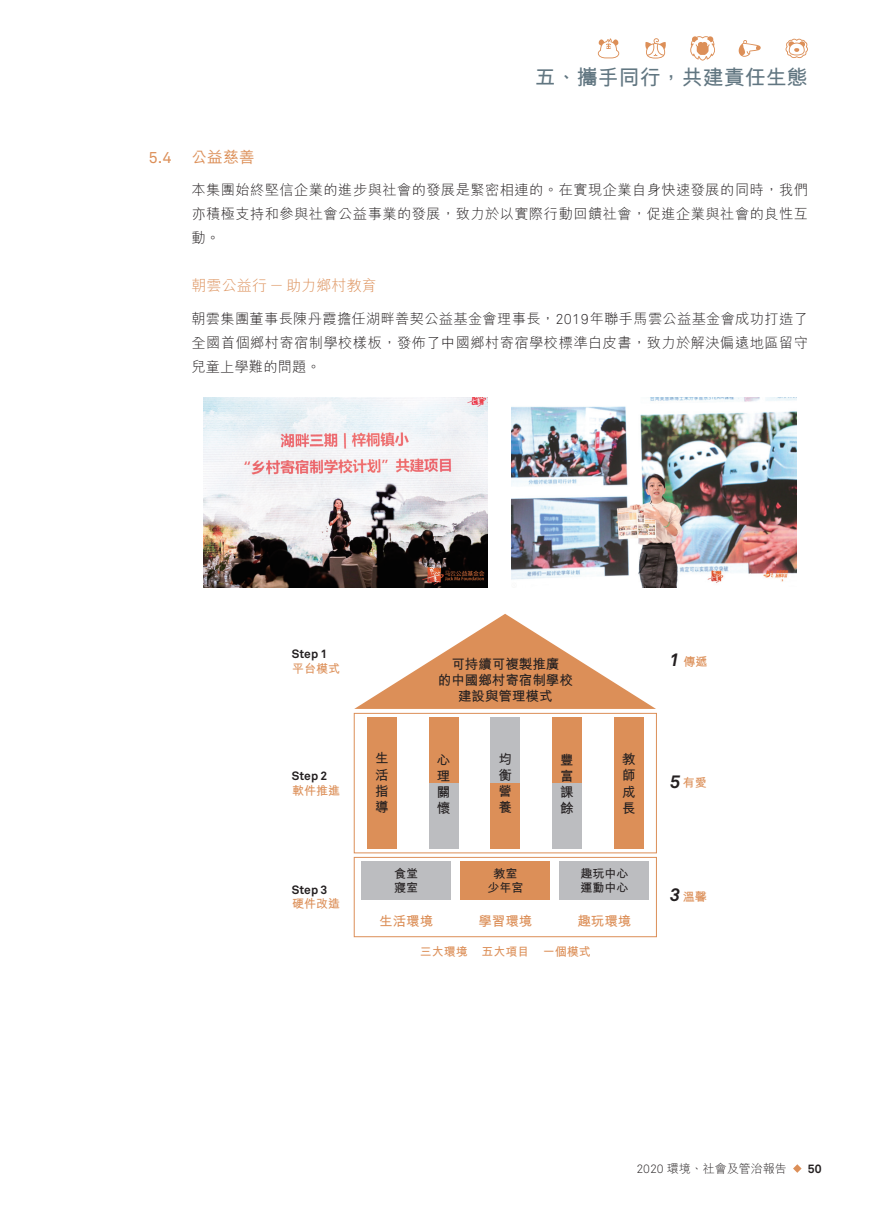
<style>
.page{position:relative;width:893px;height:1212px;background:#fff}
.page>*{position:absolute;margin:0;border:0;box-sizing:border-box;transform-origin:0 0}
.t1{font:700 21px "M Hei HK";color:#617681}
.t2{font:italic 700 18px "Akkurat Pro";color:#231f20}
.t3{font:500 15.75px "M Hei HK";color:#dc8f58}
.t4{font:15.75px "Akkurat Pro";color:#dc8f58}
.t5{font:300 15px "M Hei HK";letter-spacing:.01em;color:#dc8f58}
.t6{font:300 14.25px/24px "M Hei HK";letter-spacing:.03em;color:#231f20;text-align:justify}
.t7{font:13.5px/16.2px "M Hei HK Bold E Ten B5 H";color:#231f20;text-align:justify}
.t8{font:13.5px "M Hei HK Bold E Ten B5 H";color:#dc8f58}
.t9{font:12px "M Hei HK Bold E Ten B5 H";color:#dc8f58}
.t10{font:700 12px "Akkurat Pro";color:#231f20}
.t11{font:12px/14.4px "M Hei HK Bold E Ten B5 H";color:#231f20}
.t12{font:300 12px "M Hei HK";color:#231f20}
.s1{font-family:"Akkurat Light Pro";font-weight:400}
.s2{font-family:"Akkurat Pro";font-weight:700;font-style:italic;font-size:18px;color:#231f20}
</style>
<div class="page">
<svg style="left:598px;top:38px;width:21px;height:20px"></svg>
<svg style="left:690px;top:36px;width:25px;height:25px"></svg>
<svg style="left:739px;top:40px;width:22px;height:17px"></svg>
<svg style="left:785px;top:39px;width:23px;height:19px"></svg>
<svg style="left:645px;top:38px;width:21px;height:21px"></svg>
<svg style="left:793px;top:1164px;width:9px;height:9px"></svg>
<img style="left:203px;top:397px;width:285px;height:190px">
<img style="left:511px;top:397px;width:285px;height:190px">
<svg style="left:354px;top:614px;width:302px;height:95px"></svg>
<svg style="left:353px;top:713px;width:304px;height:224px"></svg>
<div style="left:367px;top:717px;width:30px;height:132px;background:#dc8f58"></div>
<div style="left:429px;top:717px;width:29px;height:66px;background:#dc8f58"></div>
<div style="left:490px;top:717px;width:30px;height:66px;background:#bcbdc0"></div>
<div style="left:614px;top:717px;width:30px;height:132px;background:#dc8f58"></div>
<div style="left:552px;top:717px;width:30px;height:66px;background:#dc8f58"></div>
<div style="left:429px;top:783px;width:29px;height:66px;background:#bcbdc0"></div>
<div style="left:490px;top:783px;width:30px;height:66px;background:#dc8f58"></div>
<div style="left:552px;top:783px;width:30px;height:66px;background:#bcbdc0"></div>
<div style="left:362px;top:861px;width:89px;height:38px;background:#bcbdc0"></div>
<div style="left:560px;top:861px;width:89px;height:38px;background:#bcbdc0"></div>
<div style="left:461px;top:861px;width:89px;height:38px;background:#dc8f58"></div>
<h1 class="t1" style="left:535px;top:62px;width:274px">五、攜手同行，共建責任生態</h1>
<p class="t4" style="left:149px;top:148px;width:24px">5.4</p>
<p class="t3" style="left:191px;top:146px;width:65px">公益慈善</p>
<p class="t6" style="left:191px;top:178px;width:618px">本集團始終堅信企業的進步與社會的發展是緊密相連的。在實現企業自身快速發展的同時，我們亦積極支持和參與社會公益事業的發展，致力於以實際行動回饋社會，促進企業與社會的良性互動。</p>
<p class="t5" style="left:191px;top:278px;width:187px">朝雲公益行－助力鄉村教育</p>
<p class="t6" style="left:191px;top:306px;width:618px">朝雲集團董事長陳丹霞擔任湖畔善契公益基金會理事長，<span class="s1">2019</span>年聯手馬雲公益基金會成功打造了全國首個鄉村寄宿制學校樣板，發佈了中國鄉村寄宿學校標準白皮書，致力於解決偏遠地區留守兒童上學難的問題。</p>
<p class="t10" style="left:292px;top:647px;width:37px">Step 1</p>
<p class="t9" style="left:292px;top:659px;width:49px">平台模式</p>
<p class="t10" style="left:292px;top:768px;width:37px">Step 2</p>
<p class="t9" style="left:292px;top:781px;width:49px">軟件推進</p>
<p class="t10" style="left:292px;top:882px;width:37px">Step 3</p>
<p class="t9" style="left:292px;top:895px;width:49px">硬件改造</p>
<p class="t7" style="left:375px;top:749px;width:15px">生活指導</p>
<p class="t7" style="left:438px;top:654px;width:136px;text-align:center">可持續可複製推廣<br>的中國鄉村寄宿制學校建設與管理模式</p>
<p class="t7" style="left:437px;top:750px;width:15px">心理關懷</p>
<p class="t7" style="left:499px;top:749px;width:15px">均衡營養</p>
<p class="t7" style="left:560px;top:750px;width:15px">豐富課餘</p>
<p class="t7" style="left:622px;top:750px;width:15px">教師成長</p>
<p class="t11" style="left:394px;top:865px;width:25px">食堂寢室</p>
<p class="t11" style="left:487px;top:865px;width:37px;text-align:center">教室少年宮</p>
<p class="t11" style="left:580px;top:865px;width:49px">趣玩中心運動中心</p>
<p class="t8" style="left:379px;top:911px;width:56px">生活環境</p>
<p class="t8" style="left:478px;top:911px;width:55px">學習環境</p>
<p class="t8" style="left:577px;top:911px;width:55px">趣玩環境</p>
<p class="t9" style="left:420px;top:942px;width:172px">三大環境 五大項目 一個模式</p>
<p class="t9" style="left:670px;top:653px;width:39px"><span class="s2">1</span> 傳遞</p>
<p class="t2" style="left:670px;top:770px;width:12px">5</p>
<p class="t9" style="left:683px;top:774px;width:25px">有愛</p>
<p class="t2" style="left:670px;top:883px;width:12px">3</p>
<p class="t9" style="left:683px;top:888px;width:25px">溫馨</p>
<p class="t12" style="left:636px;top:1163px;width:152px"><span class="s1">2020</span> 環境、社會及管治報告</p>
<p class="t10" style="left:808px;top:1161px;width:15px">50</p>
</div>
